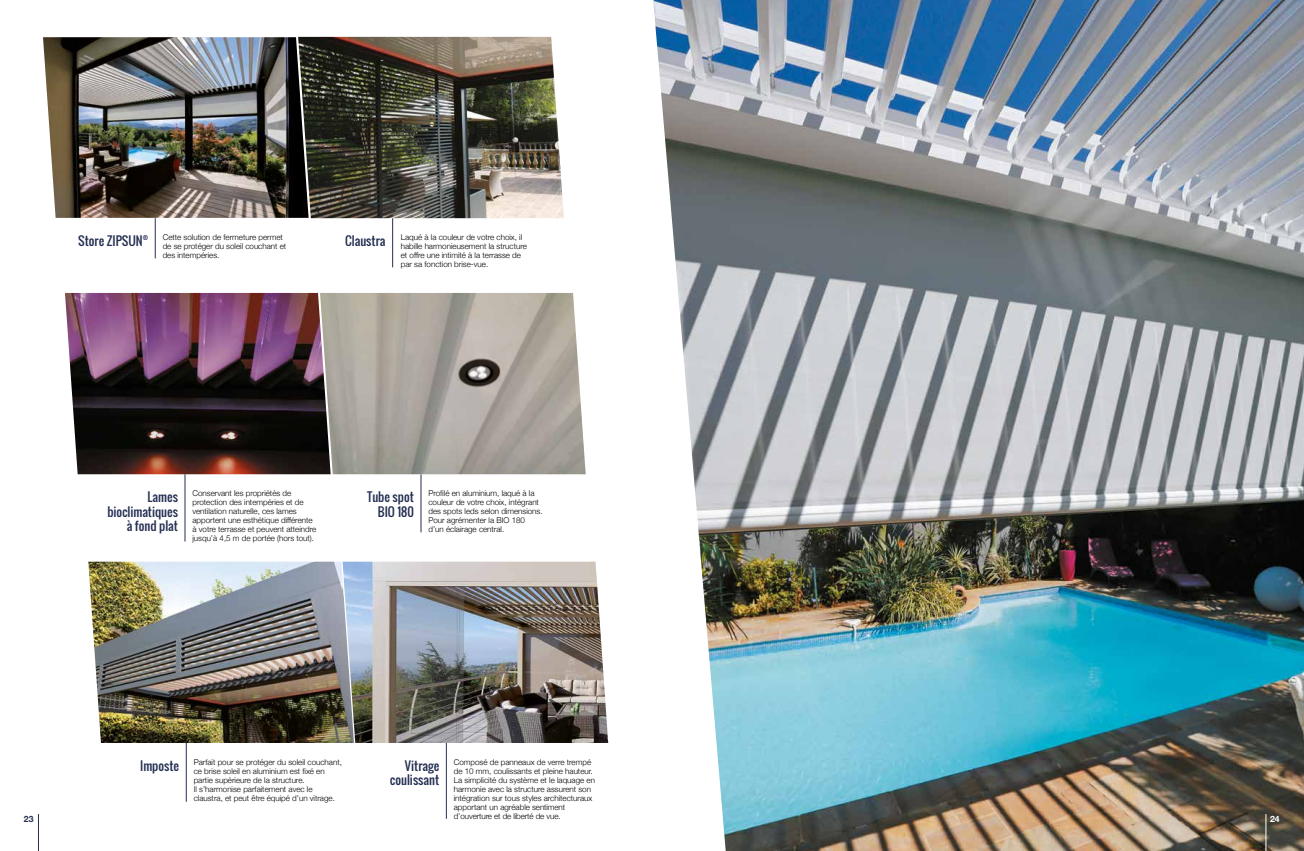
<style>
.page{position:relative;width:1304px;height:851px;background:#fff}
.page>*{position:absolute;margin:0;border:0;box-sizing:border-box;transform-origin:0 0}
.t1{font:12px/14.4px "Oswald";color:#232e51;text-align:right}
.t2{font:700 8.6px "Helvetica Neue";color:#232e51}
.t3{font:700 8.6px "Helvetica Neue";color:#fff}
.t4{font:300 8px/9px "Helvetica Neue";color:#000}
.t5{font:7px "Oswald";color:#232e51}
</style>
<div class="page">
<hr style="left:155px;top:218px;width:1px;height:40px;background:#232e51">
<hr style="left:186px;top:742px;width:1px;height:59px;background:#232e51">
<hr style="left:392px;top:218px;width:1px;height:49px;background:#232e51">
<hr style="left:446px;top:742px;width:1px;height:76px;background:#232e51">
<hr style="left:185px;top:474px;width:1px;height:67px;background:#232e51">
<hr style="left:420px;top:474px;width:1px;height:58px;background:#232e51">
<img style="left:653px;top:0;width:651px;height:850px">
<img style="left:43px;top:37px;width:255px;height:181px">
<img style="left:65px;top:293px;width:255px;height:181px">
<img style="left:88px;top:561px;width:255px;height:181px">
<img style="left:320px;top:293px;width:266px;height:181px">
<img style="left:298px;top:37px;width:266px;height:181px">
<hr style="left:1265px;top:813px;width:1px;height:37px;background:#fff">
<hr style="left:38px;top:813px;width:1px;height:37px;background:#232e51">
<img style="left:343px;top:561px;width:265px;height:181px">
<h1 class="t1" style="left:78px;top:234px;width:66px">Store ZIPSUN</h1>
<p class="t5" style="left:143px;top:232px;width:7px">®</p>
<p class="t4" style="left:163px;top:232px;width:125px">Cette solution de fermeture permet de se protéger du soleil couchant et des intempéries.</p>
<h1 class="t1" style="left:345px;top:234px;width:42px">Claustra</h1>
<p class="t4" style="left:401px;top:232px;width:128px">Laqué à la couleur de votre choix, il habille harmonieusement la structure et offre une intimité à la terrasse de par sa fonction brise-vue.</p>
<p class="t4" style="left:192px;top:488px;width:125px">Conservant les propriétés de protection des intempéries et de ventilation naturelle, ces lames apportent une esthétique différente à votre terrasse et peuvent atteindre jusqu’à 4,5 m de portée (hors tout).</p>
<p class="t4" style="left:428px;top:488px;width:116px">Profilé en aluminium, laqué à la couleur de votre choix, intégrant des spots leds selon dimensions.<br>Pour agrémenter la BIO 180<br>d’un éclairage central.</p>
<h1 class="t1" style="left:107px;top:490px;width:72px">Lames bioclimatiques à fond plat</h1>
<h1 class="t1" style="left:367px;top:490px;width:48px">Tube spot<br>BIO 180</h1>
<p class="t4" style="left:454px;top:757px;width:143px">Composé de panneaux de verre trempé de 10 mm, coulissants et pleine hauteur.<br>La simplicité du système et le laquage en harmonie avec la structure assurent son intégration sur tous styles architecturaux apportant un agréable sentiment d’ouverture et de liberté de vue.</p>
<p class="t4" style="left:194px;top:757px;width:150px">Parfait pour se protéger du soleil couchant, ce brise soleil en aluminium est fixé en partie supérieure de la structure.<br>Il s’harmonise parfaitement avec le claustra, et peut être équipé d’un vitrage.</p>
<h1 class="t1" style="left:140px;top:758px;width:41px">Imposte</h1>
<h1 class="t1" style="left:390px;top:758px;width:50px">Vitrage coulissant</h1>
<p class="t2" style="left:24px;top:812px;width:11px">23</p>
<p class="t3" style="left:1270px;top:812px;width:11px">24</p>
</div>
